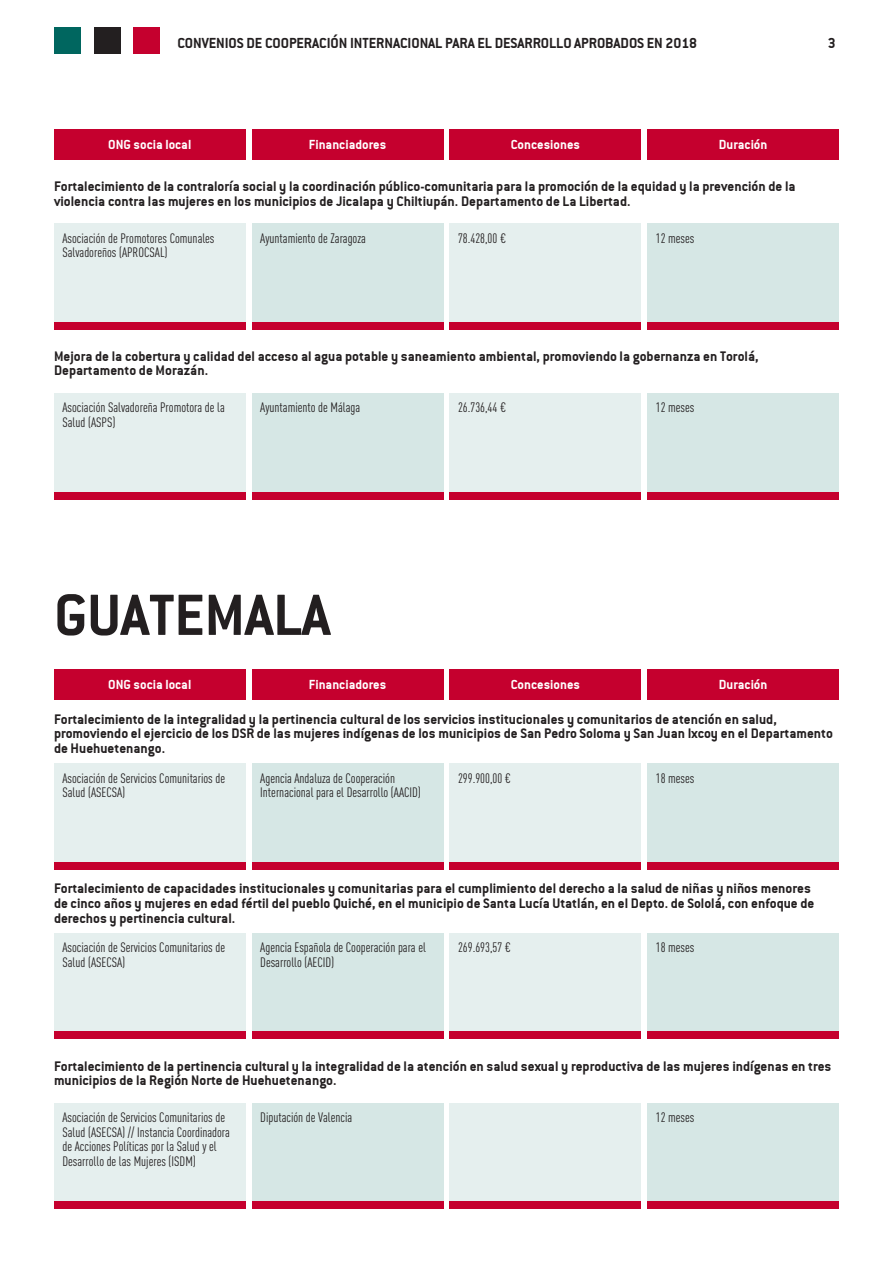
<style>
.page{position:relative;width:893px;height:1263px;background:#fff}
.page>*{position:absolute;margin:0;border:0;box-sizing:border-box;transform-origin:0 0}
.t1{font:63.75px "Conduit ITCTT Bold";letter-spacing:-.005em;color:#231f20}
.t2{font:15.75px "Conduit ITCTT Bold";letter-spacing:-.005em;color:#231f20}
.t3{font:15px/14.5px "Conduit ITCTT Bold";color:#231f20}
.t4{font:14.25px "Conduit ITCTT Bold";color:#fff}
.t5{font:13.5px/14.5px "DIN Cond";color:#231f20}
</style>
<div class="page">
<div style="left:134px;top:27px;width:26px;height:27px;background:#c5002e"></div>
<div style="left:94px;top:27px;width:26px;height:27px;background:#231f20"></div>
<div style="left:54px;top:27px;width:27px;height:27px;background:#00665f"></div>
<div style="left:54px;top:669px;width:192px;height:31px;background:#c5002e"></div>
<div style="left:450px;top:669px;width:191px;height:31px;background:#c5002e"></div>
<div style="left:252px;top:669px;width:191px;height:31px;background:#c5002e"></div>
<div style="left:647px;top:669px;width:192px;height:31px;background:#c5002e"></div>
<div style="left:450px;top:763px;width:191px;height:99px;background:#e5efee"></div>
<div style="left:450px;top:862px;width:191px;height:7px;background:#c5002e"></div>
<div style="left:54px;top:763px;width:192px;height:99px;background:#e5efee"></div>
<div style="left:54px;top:862px;width:192px;height:7px;background:#c5002e"></div>
<div style="left:647px;top:763px;width:192px;height:99px;background:#d6e7e5"></div>
<div style="left:647px;top:862px;width:192px;height:7px;background:#c5002e"></div>
<div style="left:252px;top:763px;width:191px;height:99px;background:#d6e7e5"></div>
<div style="left:252px;top:862px;width:191px;height:7px;background:#c5002e"></div>
<div style="left:450px;top:933px;width:191px;height:99px;background:#e5efee"></div>
<div style="left:450px;top:1032px;width:191px;height:7px;background:#c5002e"></div>
<div style="left:54px;top:933px;width:192px;height:99px;background:#e5efee"></div>
<div style="left:54px;top:1032px;width:192px;height:7px;background:#c5002e"></div>
<div style="left:647px;top:933px;width:192px;height:99px;background:#d6e7e5"></div>
<div style="left:647px;top:1032px;width:192px;height:7px;background:#c5002e"></div>
<div style="left:252px;top:933px;width:191px;height:99px;background:#d6e7e5"></div>
<div style="left:252px;top:1032px;width:191px;height:7px;background:#c5002e"></div>
<div style="left:450px;top:1103px;width:191px;height:98px;background:#e5efee"></div>
<div style="left:450px;top:1201px;width:191px;height:8px;background:#c5002e"></div>
<div style="left:54px;top:1103px;width:192px;height:98px;background:#e5efee"></div>
<div style="left:54px;top:1201px;width:192px;height:8px;background:#c5002e"></div>
<div style="left:647px;top:1103px;width:192px;height:98px;background:#d6e7e5"></div>
<div style="left:647px;top:1201px;width:192px;height:8px;background:#c5002e"></div>
<div style="left:252px;top:1103px;width:191px;height:98px;background:#d6e7e5"></div>
<div style="left:252px;top:1201px;width:191px;height:8px;background:#c5002e"></div>
<div style="left:54px;top:129px;width:192px;height:31px;background:#c5002e"></div>
<div style="left:450px;top:129px;width:191px;height:31px;background:#c5002e"></div>
<div style="left:252px;top:129px;width:191px;height:31px;background:#c5002e"></div>
<div style="left:647px;top:129px;width:192px;height:31px;background:#c5002e"></div>
<div style="left:450px;top:223px;width:191px;height:99px;background:#e5efee"></div>
<div style="left:450px;top:322px;width:191px;height:7px;background:#c5002e"></div>
<div style="left:54px;top:223px;width:192px;height:99px;background:#e5efee"></div>
<div style="left:54px;top:322px;width:192px;height:7px;background:#c5002e"></div>
<div style="left:647px;top:223px;width:192px;height:99px;background:#d6e7e5"></div>
<div style="left:647px;top:322px;width:192px;height:7px;background:#c5002e"></div>
<div style="left:252px;top:223px;width:191px;height:99px;background:#d6e7e5"></div>
<div style="left:252px;top:322px;width:191px;height:7px;background:#c5002e"></div>
<div style="left:450px;top:393px;width:191px;height:99px;background:#e5efee"></div>
<div style="left:450px;top:492px;width:191px;height:7px;background:#c5002e"></div>
<div style="left:54px;top:393px;width:192px;height:99px;background:#e5efee"></div>
<div style="left:54px;top:492px;width:192px;height:7px;background:#c5002e"></div>
<div style="left:647px;top:393px;width:192px;height:99px;background:#d6e7e5"></div>
<div style="left:647px;top:492px;width:192px;height:7px;background:#c5002e"></div>
<div style="left:252px;top:393px;width:191px;height:99px;background:#d6e7e5"></div>
<div style="left:252px;top:492px;width:191px;height:7px;background:#c5002e"></div>
<p class="t2" style="left:177px;top:34px;width:521px">CONVENIOS DE COOPERACIÓN INTERNACIONAL PARA EL DESARROLLO APROBADOS EN 2018</p>
<p class="t2" style="left:828px;top:34px;width:9px">3</p>
<p class="t4" style="left:108px;top:136px;width:85px">ONG socia local</p>
<p class="t4" style="left:309px;top:136px;width:79px">Financiadores</p>
<p class="t4" style="left:511px;top:136px;width:71px">Concesiones</p>
<p class="t4" style="left:719px;top:136px;width:50px">Duración</p>
<p class="t3" style="left:54px;top:179px;width:743px">Fortalecimiento de la contraloría social y la coordinación público-comunitaria para la promoción de la equidad y la prevención de la violencia contra las mujeres en los municipios de Jicalapa y Chiltiupán. Departamento de La Libertad.</p>
<p class="t5" style="left:63px;top:230px;width:154px">Asociación de Promotores Comunales</p>
<p class="t5" style="left:458px;top:230px;width:49px">78.428,00 €</p>
<p class="t5" style="left:63px;top:245px;width:107px">Salvadoreños (APROCSAL)</p>
<p class="t5" style="left:260px;top:230px;width:107px">Ayuntamiento de Zaragoza</p>
<p class="t5" style="left:656px;top:230px;width:40px">12 meses</p>
<p class="t3" style="left:54px;top:349px;width:706px">Mejora de la cobertura y calidad del acceso al agua potable y saneamiento ambiental, promoviendo la gobernanza en Torolá,<br>Departamento de Morazán.</p>
<p class="t5" style="left:63px;top:400px;width:164px">Asociación Salvadoreña Promotora de la</p>
<p class="t5" style="left:458px;top:400px;width:49px">26.736,44 €</p>
<p class="t5" style="left:63px;top:415px;width:54px">Salud (ASPS)</p>
<p class="t5" style="left:260px;top:400px;width:101px">Ayuntamiento de Málaga</p>
<p class="t5" style="left:656px;top:400px;width:40px">12 meses</p>
<p class="t1" style="left:54px;top:578px;width:278px">GUATEMALA</p>
<p class="t4" style="left:108px;top:676px;width:85px">ONG socia local</p>
<p class="t4" style="left:309px;top:676px;width:79px">Financiadores</p>
<p class="t4" style="left:511px;top:676px;width:71px">Concesiones</p>
<p class="t4" style="left:719px;top:676px;width:50px">Duración</p>
<p class="t3" style="left:54px;top:711px;width:780px">Fortalecimiento de la integralidad y la pertinencia cultural de los servicios institucionales y comunitarios de atención en salud, promoviendo el ejercicio de los DSR de las mujeres indígenas de los municipios de San Pedro Soloma y San Juan Ixcoy en el Departamento de Huehuetenango.</p>
<p class="t5" style="left:63px;top:770px;width:164px">Asociación de Servicios Comunitarios de</p>
<p class="t5" style="left:458px;top:770px;width:54px">299.900,00 €</p>
<p class="t5" style="left:63px;top:785px;width:64px">Salud (ASECSA)</p>
<p class="t5" style="left:260px;top:770px;width:136px">Agencia Andaluza de Cooperación</p>
<p class="t5" style="left:656px;top:770px;width:40px">18 meses</p>
<p class="t5" style="left:260px;top:785px;width:162px">Internacional para el Desarrollo (AACID)</p>
<p class="t3" style="left:54px;top:881px;width:762px">Fortalecimiento de capacidades institucionales y comunitarias para el cumplimiento del derecho a la salud de niñas y niños menores de cinco años y mujeres en edad fértil del pueblo Quiché, en el municipio de Santa Lucía Utatlán, en el Depto. de Sololá, con enfoque de derechos y pertinencia cultural.</p>
<p class="t5" style="left:63px;top:940px;width:164px">Asociación de Servicios Comunitarios de</p>
<p class="t5" style="left:458px;top:940px;width:54px">269.693,57 €</p>
<p class="t5" style="left:63px;top:955px;width:64px">Salud (ASECSA)</p>
<p class="t5" style="left:260px;top:940px;width:167px">Agencia Española de Cooperación para el</p>
<p class="t5" style="left:656px;top:940px;width:40px">18 meses</p>
<p class="t5" style="left:260px;top:955px;width:76px">Desarrollo (AECID)</p>
<p class="t3" style="left:54px;top:1058px;width:779px">Fortalecimiento de la pertinencia cultural y la integralidad de la atención en salud sexual y reproductiva de las mujeres indígenas en tres municipios de la Región Norte de Huehuetenango.</p>
<p class="t5" style="left:63px;top:1110px;width:169px">Asociación de Servicios Comunitarios de Salud (ASECSA) // Instancia Coordinadora de Acciones Políticas por la Salud y el Desarrollo de las Mujeres (ISDM)</p>
<p class="t5" style="left:260px;top:1110px;width:94px">Diputación de Valencia</p>
<p class="t5" style="left:656px;top:1110px;width:40px">12 meses</p>
</div>
